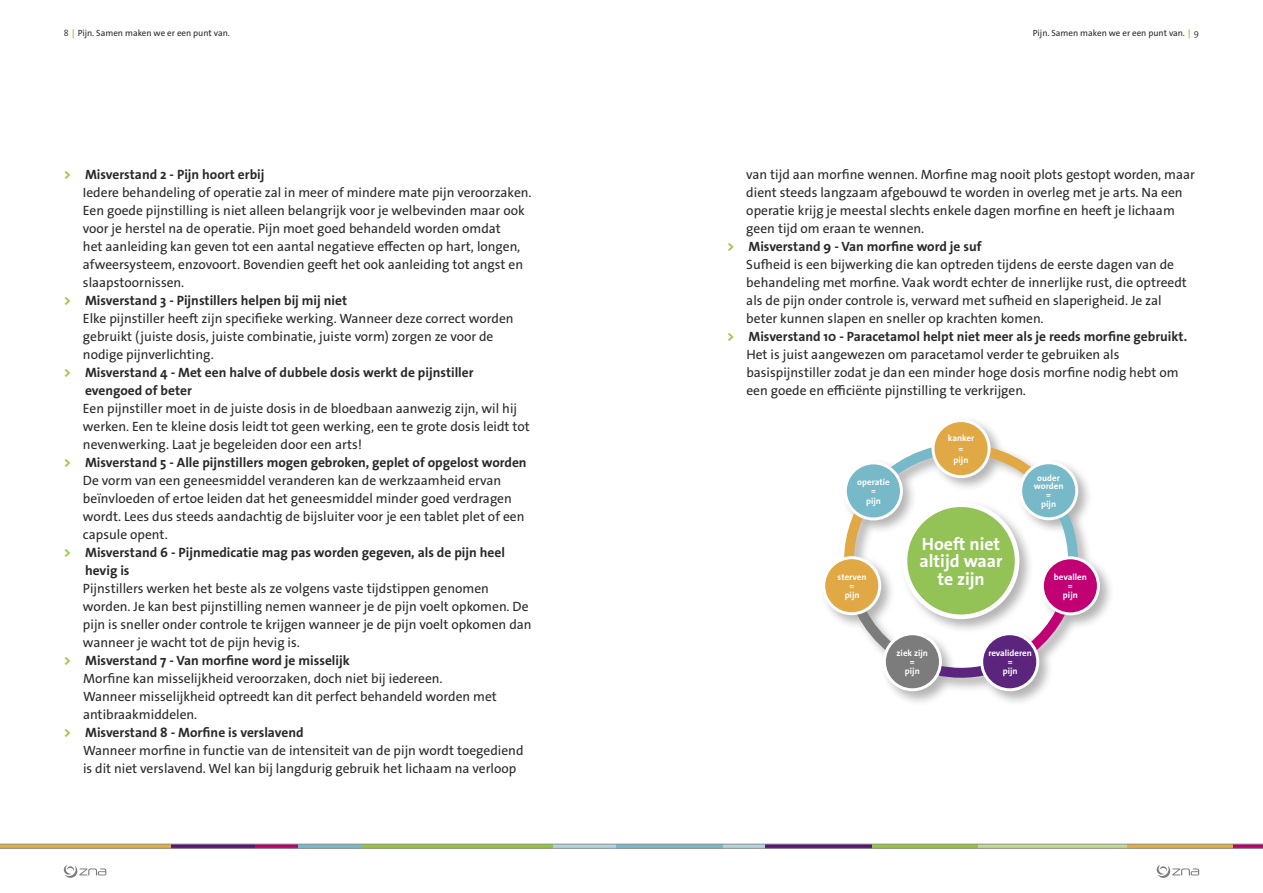
<style>
.page{position:relative;width:1263px;height:893px;background:#fff}
.page>*{position:absolute;margin:0;border:0;box-sizing:border-box;transform-origin:0 0}
.t1{font:700 17.85px/17.9px "The Sans Os F";color:#fff;text-align:center}
.t2{font:13.5px "The Sans Os F";color:#292929}
.t3{font:700 13.5px "The Sans Os F";color:#292929}
.t4{font:9px "The Sans Os F";color:#292929}
.t5{font:700 8.85px/9.3px "The Sans Os F";color:#fff;text-align:center}
.s1{font-weight:300}
.s2{font-weight:700;color:#a1c94e}
.s3{font-weight:800;color:#a1c94e}
</style>
<div class="page">
<svg style="left:0;top:844px;width:1263px;height:4px;background:#9e9975"></svg>
<svg style="left:1157px;top:865px;width:42px;height:13px"></svg>
<svg style="left:64px;top:865px;width:42px;height:13px"></svg>
<div style="left:819px;top:416px;width:296px;height:290px;background:#000;opacity:.3"></div>
<svg style="left:839px;top:439px;width:244px;height:244px"></svg>
<div style="left:905px;top:505px;width:112px;height:112px;background:#93c356;border-radius:50%"></div>
<div style="left:903px;top:502px;width:116px;height:117px;border:5px solid #fff;border-radius:50%"></div>
<div style="left:933px;top:421px;width:56px;height:56px;background:#e0a945;border-radius:50%"></div>
<div style="left:931px;top:419px;width:59px;height:59px;border:3px solid #fff;border-radius:50%"></div>
<div style="left:845px;top:463px;width:56px;height:56px;background:#77b9c8;border-radius:50%"></div>
<div style="left:844px;top:461px;width:59px;height:59px;border:3px solid #fff;border-radius:50%"></div>
<div style="left:824px;top:558px;width:56px;height:56px;background:#e0a945;border-radius:50%"></div>
<div style="left:822px;top:556px;width:59px;height:59px;border:3px solid #fff;border-radius:50%"></div>
<div style="left:884px;top:634px;width:56px;height:56px;background:#7c7c7c;border-radius:50%"></div>
<div style="left:883px;top:632px;width:59px;height:59px;border:3px solid #fff;border-radius:50%"></div>
<div style="left:982px;top:634px;width:56px;height:56px;background:#5b247d;border-radius:50%"></div>
<div style="left:980px;top:632px;width:59px;height:59px;border:3px solid #fff;border-radius:50%"></div>
<div style="left:1042px;top:558px;width:56px;height:56px;background:#c10073;border-radius:50%"></div>
<div style="left:1041px;top:556px;width:59px;height:59px;border:3px solid #fff;border-radius:50%"></div>
<div style="left:1021px;top:463px;width:56px;height:56px;background:#77b9c8;border-radius:50%"></div>
<div style="left:1019px;top:461px;width:59px;height:59px;border:3px solid #fff;border-radius:50%"></div>
<p class="t4" style="left:64px;top:28px;width:168px"><span class="s1">8</span><span class="s2">↕</span>Pijn. Samen maken we er een punt van.</p>
<p class="t4" style="left:1033px;top:28px;width:168px">Pijn. Samen maken we er een punt van.<span class="s2">↕</span><span class="s1">9</span></p>
<p class="t3" style="left:64px;top:166px;width:202px"><span class="s3">&gt;</span> Misverstand 2 - Pijn hoort erbij</p>
<p class="t2" style="left:83px;top:184px;width:450px">Iedere behandeling of operatie zal in meer of mindere mate pijn veroorzaken.</p>
<p class="t2" style="left:83px;top:202px;width:443px">Een goede pijnstilling is niet alleen belangrijk voor je welbevinden maar ook</p>
<p class="t2" style="left:83px;top:220px;width:419px">voor je herstel na de operatie. Pijn moet goed behandeld worden omdat</p>
<p class="t2" style="left:83px;top:238px;width:439px">het aanleiding kan geven tot een aantal negatieve effecten op hart, longen,</p>
<p class="t2" style="left:83px;top:256px;width:442px">afweersysteem, enzovoort. Bovendien geeft het ook aanleiding tot angst en</p>
<p class="t2" style="left:83px;top:274px;width:103px">slaapstoornissen.</p>
<p class="t3" style="left:64px;top:292px;width:285px"><span class="s3">&gt;</span> Misverstand 3 - Pijnstillers helpen bij mij niet</p>
<p class="t2" style="left:83px;top:310px;width:432px">Elke pijnstiller heeft zijn specifieke werking. Wanneer deze correct worden</p>
<p class="t2" style="left:83px;top:328px;width:412px">gebruikt (juiste dosis, juiste combinatie, juiste vorm) zorgen ze voor de</p>
<p class="t2" style="left:83px;top:346px;width:132px">nodige pijnverlichting.</p>
<p class="t3" style="left:64px;top:364px;width:411px"><span class="s3">&gt;</span> Misverstand 4 - Met een halve of dubbele dosis werkt de pijnstiller</p>
<p class="t3" style="left:85px;top:382px;width:108px">evengoed of beter</p>
<p class="t2" style="left:83px;top:400px;width:436px">Een pijnstiller moet in de juiste dosis in de bloedbaan aanwezig zijn, wil hij</p>
<p class="t2" style="left:83px;top:418px;width:448px">werken. Een te kleine dosis leidt tot geen werking, een te grote dosis leidt tot</p>
<p class="t2" style="left:83px;top:436px;width:281px">nevenwerking. Laat je begeleiden door een arts!</p>
<p class="t3" style="left:64px;top:454px;width:464px"><span class="s3">&gt;</span> Misverstand 5 - Alle pijnstillers mogen gebroken, geplet of opgelost worden</p>
<p class="t2" style="left:83px;top:472px;width:420px">De vorm van een geneesmiddel veranderen kan de werkzaamheid ervan</p>
<p class="t2" style="left:83px;top:490px;width:430px">beïnvloeden of ertoe leiden dat het geneesmiddel minder goed verdragen</p>
<p class="t2" style="left:83px;top:508px;width:443px">wordt. Lees dus steeds aandachtig de bijsluiter voor je een tablet plet of een</p>
<p class="t2" style="left:83px;top:526px;width:86px">capsule opent.</p>
<p class="t3" style="left:64px;top:544px;width:443px"><span class="s3">&gt;</span> Misverstand 6 - Pijnmedicatie mag pas worden gegeven, als de pijn heel</p>
<p class="t3" style="left:85px;top:562px;width:46px">hevig is</p>
<p class="t2" style="left:83px;top:580px;width:408px">Pijnstillers werken het beste als ze volgens vaste tijdstippen genomen</p>
<p class="t2" style="left:83px;top:598px;width:447px">worden. Je kan best pijnstilling nemen wanneer je de pijn voelt opkomen. De</p>
<p class="t2" style="left:83px;top:616px;width:450px">pijn is sneller onder controle te krijgen wanneer je de pijn voelt opkomen dan</p>
<p class="t2" style="left:83px;top:634px;width:218px">wanneer je wacht tot de pijn hevig is.</p>
<p class="t3" style="left:64px;top:652px;width:287px"><span class="s3">&gt;</span> Misverstand 7 - Van morfine word je misselijk</p>
<p class="t2" style="left:83px;top:670px;width:361px">Morfine kan misselijkheid veroorzaken, doch niet bij iedereen.</p>
<p class="t2" style="left:83px;top:688px;width:415px">Wanneer misselijkheid optreedt kan dit perfect behandeld worden met</p>
<p class="t2" style="left:83px;top:706px;width:116px">antibraakmiddelen.</p>
<p class="t3" style="left:64px;top:724px;width:241px"><span class="s3">&gt;</span> Misverstand 8 - Morfine is verslavend</p>
<p class="t2" style="left:83px;top:742px;width:442px">Wanneer morfine in functie van de intensiteit van de pijn wordt toegediend</p>
<p class="t2" style="left:83px;top:760px;width:435px">is dit niet verslavend. Wel kan bij langdurig gebruik het lichaam na verloop</p>
<p class="t2" style="left:746px;top:166px;width:450px">van tijd aan morfine wennen. Morfine mag nooit plots gestopt worden, maar</p>
<p class="t2" style="left:746px;top:184px;width:438px">dient steeds langzaam afgebouwd te worden in overleg met je arts. Na een</p>
<p class="t2" style="left:746px;top:202px;width:430px">operatie krijg je meestal slechts enkele dagen morfine en heeft je lichaam</p>
<p class="t2" style="left:746px;top:220px;width:179px">geen tijd om eraan te wennen.</p>
<p class="t3" style="left:727px;top:238px;width:256px"><span class="s3">&gt;</span> Misverstand 9 - Van morfine word je suf</p>
<p class="t2" style="left:746px;top:256px;width:429px">Sufheid is een bijwerking die kan optreden tijdens de eerste dagen van de</p>
<p class="t2" style="left:746px;top:274px;width:442px">behandeling met morfine. Vaak wordt echter de innerlijke rust, die optreedt</p>
<p class="t2" style="left:746px;top:292px;width:417px">als de pijn onder controle is, verward met sufheid en slaperigheid. Je zal</p>
<p class="t2" style="left:746px;top:310px;width:299px">beter kunnen slapen en sneller op krachten komen.</p>
<p class="t3" style="left:727px;top:328px;width:461px"><span class="s3">&gt;</span> Misverstand 10 - Paracetamol helpt niet meer als je reeds morfine gebruikt.</p>
<p class="t2" style="left:746px;top:346px;width:375px">Het is juist aangewezen om paracetamol verder te gebruiken als</p>
<p class="t2" style="left:746px;top:364px;width:434px">basispijnstiller zodat je dan een minder hoge dosis morfine nodig hebt om</p>
<p class="t2" style="left:746px;top:382px;width:281px">een goede en efficiënte pijnstilling te verkrijgen.</p>
<p class="t5" style="left:948px;top:432px;width:28px;line-height:11.2px">kanker =<br>pijn</p>
<p class="t5" style="left:1034px;top:474px;width:31px;line-height:7.9px">ouder worden</p>
<p class="t5" style="left:1041px;top:490px;width:16px">= pijn</p>
<p class="t5" style="left:857px;top:477px;width:34px">operatie =<br>pijn</p>
<p class="t5" style="left:838px;top:572px;width:30px">sterven =<br>pijn</p>
<h1 class="t1" style="left:919px;top:535px;width:84px">Hoeft niet altijd waar te zijn</h1>
<p class="t5" style="left:897px;top:648px;width:33px">ziek zijn =<br>pijn</p>
<p class="t5" style="left:988px;top:648px;width:45px">revalideren =<br>pijn</p>
<p class="t5" style="left:1054px;top:572px;width:34px">bevallen =<br>pijn</p>
</div>
